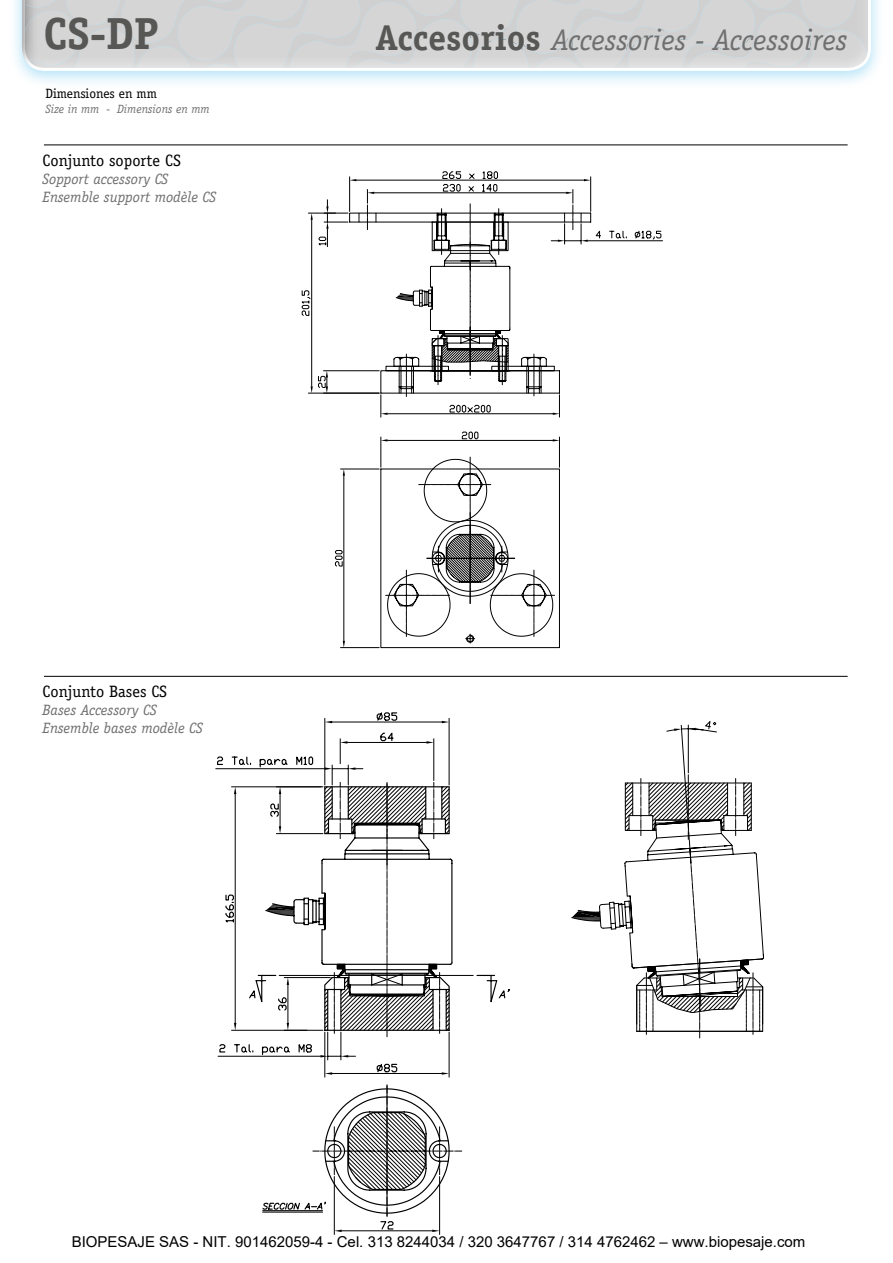
<style>
.page{position:relative;width:893px;height:1263px;background:#fff}
.page>*{position:absolute;margin:0;border:0;box-sizing:border-box;transform-origin:0 0}
.t1{font:700 45px "Officina Serif Std";color:#575756}
.t2{font:700 36px "Officina Serif Std";color:#575756}
.t3{font:italic 30px "Officina Serif Std";color:#706f6f}
.t4{font:16.5px "Officina Serif Std";color:#000}
.t5{font:15px "Arial";color:#000}
.t6{font:italic 15px/18px "Officina Serif Std";color:#706f6f}
.t7{font:13.5px "Officina Serif Std";color:#000}
.t8{font:italic 12px "Officina Serif Std";color:#706f6f}
</style>
<div class="page">
<div style="left:8px;top:0;width:877px;height:90px;background:#009fe3;opacity:.3"></div>
<div style="left:21px;top:0;width:852px;height:71px;background:#000;opacity:.5"></div>
<hr style="left:44px;top:676px;width:804px;height:1px;background:#000">
<hr style="left:44px;top:145px;width:804px;height:1px;background:#000">
<svg style="left:571px;top:721px;width:193px;height:317px"></svg>
<hr style="left:449px;top:718px;width:1px;height:67px;background:#000">
<hr style="left:325px;top:718px;width:1px;height:67px;background:#000">
<hr style="left:332px;top:722px;width:110px;height:1px;background:#000">
<svg style="left:442px;top:721px;width:7px;height:2px"></svg>
<svg style="left:325px;top:721px;width:7px;height:2px"></svg>
<svg style="left:376px;top:712px;width:22px;height:10px"></svg>
<hr style="left:334px;top:1176px;width:1px;height:58px;background:#000">
<hr style="left:439px;top:1176px;width:1px;height:58px;background:#000">
<svg style="left:216px;top:730px;width:294px;height:502px"></svg>
<svg style="left:302px;top:171px;width:359px;height:477px"></svg>
<h1 class="t1" style="left:44px;top:6px;width:117px">CS-DP</h1>
<p class="t7" style="left:45px;top:86px;width:113px">Dimensiones en mm</p>
<p class="t8" style="left:45px;top:102px;width:166px">Size in mm - Dimensions en mm</p>
<p class="t4" style="left:43px;top:150px;width:140px">Conjunto soporte CS</p>
<p class="t6" style="left:43px;top:170px;width:175px">Sopport accessory CS<br>Ensemble support modèle CS</p>
<h2 class="t2" style="left:378px;top:15px;width:167px">Accesorios</h2>
<h3 class="t3" style="left:554px;top:23px;width:298px">Accessories - Accessoires</h3>
<p class="t4" style="left:43px;top:682px;width:126px">Conjunto Bases CS</p>
<p class="t6" style="left:43px;top:701px;width:162px">Bases Accessory CS<br>Ensemble bases modèle CS</p>
<p class="t5" style="left:72px;top:1231px;width:735px">BIOPESAJE SAS - NIT. 901462059-4 - Cel. 313 8244034 / 320 3647767 / 314 4762462 – www.biopesaje.com</p>
</div>
